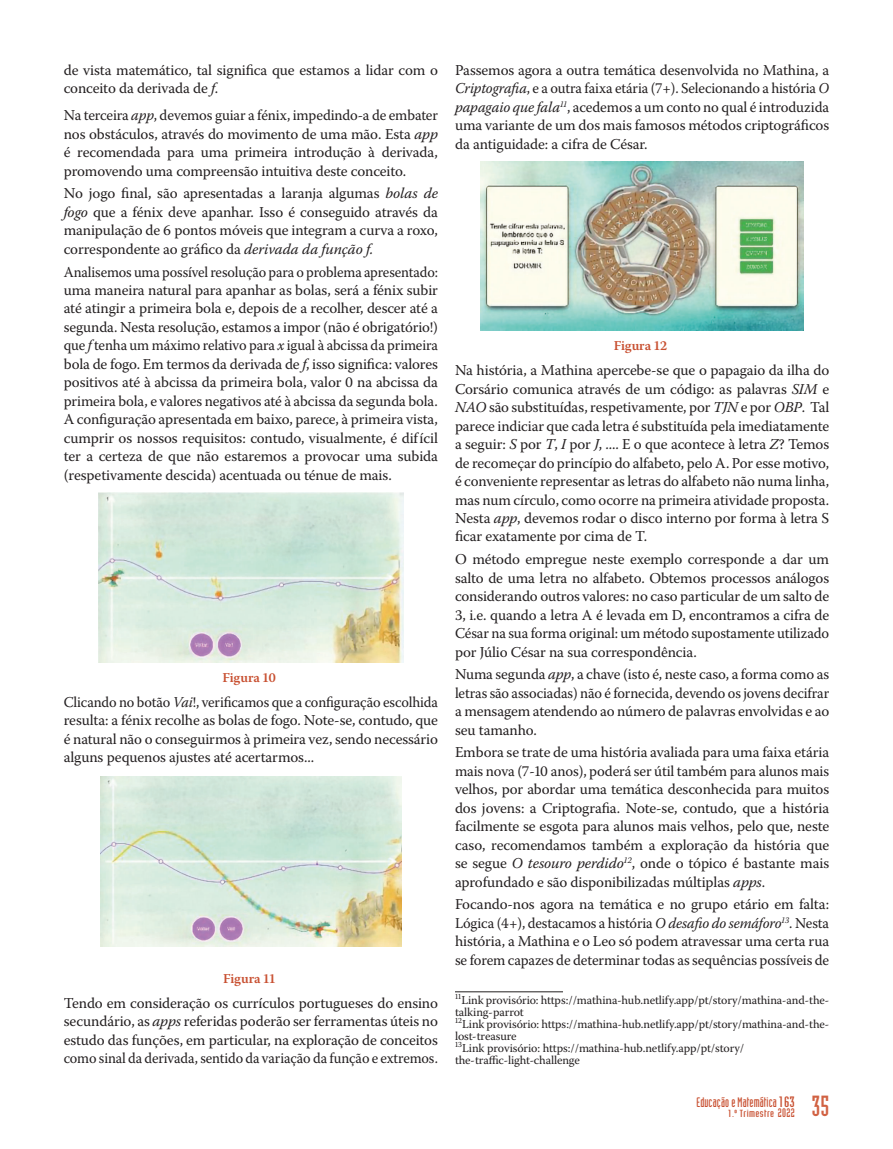
<style>
.page{position:relative;width:893px;height:1149px;background:#fff}
.page>*{position:absolute;margin:0;border:0;box-sizing:border-box;transform-origin:0 0}
.t1{font:28.5px "Industria LT Std Solid";color:#d16243;scale:1.05 1}
.TEXTO_PRINCIPAL{font:15px/18.5px "Warnock Pro";letter-spacing:-.01em;color:#231f20;text-align:justify}
.TEXTO_PRINCIPAL-2{font:15px/18.5px "Warnock Pro";letter-spacing:-.01em;color:#231f20;text-align:justify;scale:.95 1}
.TEXTO_PRINCIPAL-3{font:15px/18.5px "Warnock Pro";letter-spacing:-.01em;color:#231f20;text-align:justify;scale:.96 1}
.t2{font:600 13.5px "Warnock Pro";letter-spacing:-.005em;color:#c85031}
.t3{font:13.5px "Industria LT Std Solid";letter-spacing:.01em;color:#c85031}
.NOTA_de_RODAPE{font:12px/12px "Warnock Pro";letter-spacing:-.01em;color:#231f20}
.t4{font:10.2px "Industria LT Std Solid";letter-spacing:.03em;color:#c85031;scale:1.33 1}
.s1{font-style:italic}
.s2{font-size:14.7px}
.s3{font-size:12.15px}
</style>
<div class="page">
<img style="left:98px;top:492px;width:306px;height:170px">
<img style="left:100px;top:776px;width:302px;height:170px">
<img style="left:480px;top:161px;width:324px;height:169px">
<hr style="left:455px;top:991px;width:108px;height:1px;background:#231f20">
<p class="TEXTO_PRINCIPAL" style="left:64px;top:60px;width:376px">de vista matemático, tal significa que estamos a lidar com o conceito da derivada de <span class="s1">f</span>.</p>
<p class="TEXTO_PRINCIPAL" style="left:64px;top:106px;width:376px">Na terceira <span class="s1">app</span>, devemos guiar a fénix, impedindo-a de embater nos obstáculos, através do movimento de uma mão. Esta <span class="s1">app </span>é recomendada para uma primeira introdução à derivada, promovendo uma compreensão intuitiva deste conceito.</p>
<p class="TEXTO_PRINCIPAL" style="left:64px;top:184px;width:376px">No jogo final, são apresentadas a laranja algumas <span class="s1">bolas de fogo</span> que a fénix deve apanhar. Isso é conseguido através da manipulação de 6 pontos móveis que integram a curva a roxo, correspondente ao gráfico da <span class="s1">derivada da função f.</span></p>
<p class="TEXTO_PRINCIPAL-2" style="left:64px;top:262px;width:395px">Analisemos uma possível resolução para o problema apresentado: uma maneira natural para apanhar as bolas, será a fénix subir até atingir a primeira bola e, depois de a recolher, descer até a segunda. Nesta resolução, estamos a impor (não é obrigatório!) que <span class="s1">f</span> tenha um máximo relativo para <span class="s1">x</span> igual à abcissa da primeira bola de fogo. Em termos da derivada de <span class="s1">f</span>, isso significa: valores positivos até à abcissa da primeira bola, valor 0 na abcissa da primeira bola, e valores negativos até à abcissa da segunda bola.<br>A configuração apresentada em baixo, parece, à primeira vista, cumprir os nossos requisitos: contudo, visualmente, é difícil ter a certeza de que não estaremos a provocar uma subida (respetivamente descida) acentuada ou ténue de mais.</p>
<p class="t2" style="left:223px;top:669px;width:55px">Figura 10</p>
<p class="TEXTO_PRINCIPAL-3" style="left:64px;top:692px;width:391px">Clicando no botão <span class="s1">Vai</span>!, verificamos que a configuração escolhida resulta: a fénix recolhe as bolas de fogo. Note-se, contudo, que é natural não o conseguirmos à primeira vez, sendo necessário alguns pequenos ajustes até acertarmos...</p>
<p class="t2" style="left:223px;top:970px;width:54px">Figura 11</p>
<p class="TEXTO_PRINCIPAL" style="left:64px;top:992px;width:376px">Tendo em consideração os currículos portugueses do ensino secundário, as <span class="s1">apps</span> referidas poderão ser ferramentas úteis no estudo das funções, em particular, na exploração de conceitos como sinal da derivada, sentido da variação da função e extremos.</p>
<p class="TEXTO_PRINCIPAL" style="left:455px;top:60px;width:376px">Passemos agora a outra temática desenvolvida no Mathina, a <span class="s1">Criptografia</span>, e a outra faixa etária (7+). Selecionando a história <span class="s1">O papagaio que fala</span><sup>11</sup>, acedemos a um conto no qual é introduzida uma variante de um dos mais famosos métodos criptográficos da antiguidade: a cifra de César.</p>
<p class="t2" style="left:614px;top:338px;width:55px">Figura 12</p>
<p class="TEXTO_PRINCIPAL" style="left:455px;top:361px;width:376px">Na história, a Mathina apercebe-se que o papagaio da ilha do Corsário comunica através de um código: as palavras <span class="s1">SIM</span> e <span class="s1">NAO</span> são substituídas, respetivamente, por <span class="s1">TJN</span> e por <span class="s1">OBP</span>. Tal parece indiciar que cada letra é substituída pela imediatamente a seguir: <span class="s1">S</span> por <span class="s1">T</span>, <span class="s1">I</span> por <span class="s1">J</span>, .... E o que acontece à letra <span class="s1">Z</span>? Temos de recomeçar do princípio do alfabeto, pelo A. Por esse motivo, é conveniente representar as letras do alfabeto não numa linha, mas num círculo, como ocorre na primeira atividade proposta.<br>Nesta <span class="s1">app</span>, devemos rodar o disco interno por forma à letra S ficar exatamente por cima de T.</p>
<p class="TEXTO_PRINCIPAL" style="left:455px;top:549px;width:376px">O método empregue neste exemplo corresponde a dar um salto de uma letra no alfabeto. Obtemos processos análogos considerando outros valores: no caso particular de um salto de 3, i.e. quando a letra A é levada em D, encontramos a cifra de César na sua forma original: um método supostamente utilizado por Júlio César na sua correspondência.</p>
<p class="TEXTO_PRINCIPAL" style="left:455px;top:664px;width:376px">Numa segunda <span class="s1">app</span>, a chave (isto é, neste caso, a forma como as letras são associadas) não é fornecida, devendo os jovens decifrar a mensagem atendendo ao número de palavras envolvidas e ao seu tamanho.</p>
<p class="TEXTO_PRINCIPAL" style="left:455px;top:742px;width:376px">Embora se trate de uma história avaliada para uma faixa etária mais nova (7-10 anos), poderá ser útil também para alunos mais velhos, por abordar uma temática desconhecida para muitos dos jovens: a Criptografia. Note-se, contudo, que a história facilmente se esgota para alunos mais velhos, pelo que, neste caso, recomendamos também a exploração da história que se segue <span class="s1">O tesouro perdido</span><sup>12</sup>, onde o tópico é bastante mais aprofundado e são disponibilizadas múltiplas <span class="s1">apps</span>.</p>
<p class="TEXTO_PRINCIPAL" style="left:455px;top:894px;width:376px">Focando-nos agora na temática e no grupo etário em falta:<br>Lógica (4+), destacamos a história <span class="s1">O desafio do semáforo</span><sup>13</sup>. Nesta história, a Mathina e o Leo só podem atravessar uma certa rua se forem capazes de determinar todas as sequências possíveis de</p>
<p class="NOTA_de_RODAPE" style="left:455px;top:993px;width:376px"><sup>11</sup>Link provisório: https://mathina-hub.netlify.app/pt/story/mathina-and-the&shy;talking-parrot</p>
<p class="NOTA_de_RODAPE" style="left:455px;top:1017px;width:376px"><sup>12</sup>Link provisório: https://mathina-hub.netlify.app/pt/story/mathina-and-the&shy;lost-treasure</p>
<p class="NOTA_de_RODAPE" style="left:455px;top:1041px;width:291px"><sup>13</sup>Link provisório: https://mathina-hub.netlify.app/pt/story/ the-traffic-light-challenge</p>
<p class="t3" style="left:696px;top:1093px;width:100px">Educação e Matemática<span class="s2">163</span></p>
<p class="t4" style="left:728px;top:1107px;width:52px">1.º Trimestre <span class="s3">2022</span></p>
<h1 class="t1" style="left:811px;top:1090px;width:18px">35</h1>
</div>
